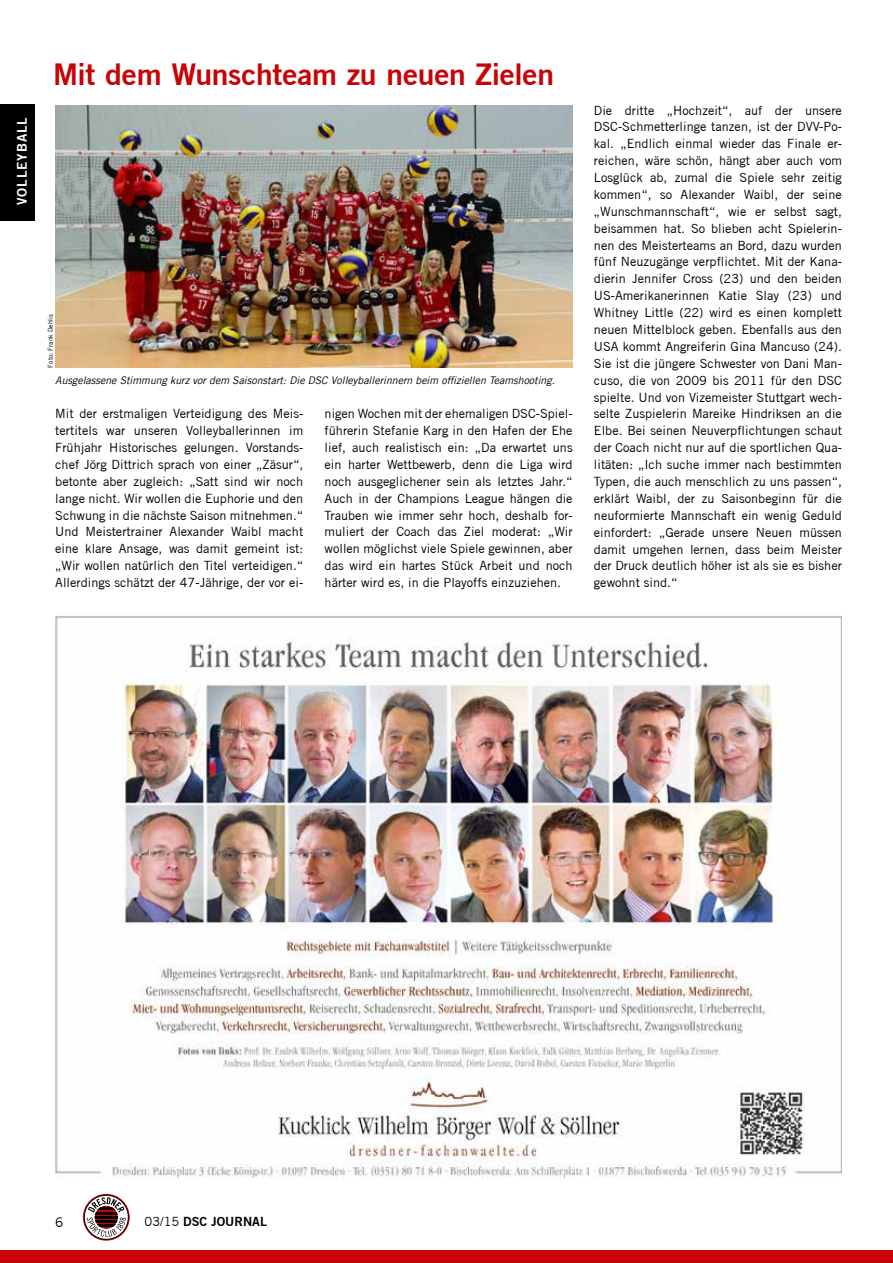
<style>
.page{position:relative;width:893px;height:1263px;background:#fff}
.page>*{position:absolute;margin:0;border:0;box-sizing:border-box;transform-origin:0 0}
.t1{font:700 30px "Trade Gothic No.2";letter-spacing:-.005em;color:#c80205}
.t2{font:700 13.5px "Trade Gothic No.2";letter-spacing:.07em;color:#fff}
.t3{font:13.5px "Trade Gothic";color:#000}
.t4{font:12.75px/17px "Trade Gothic";color:#000;text-align:justify}
.t5{font:700 12.75px "Trade Gothic No.2";color:#000}
.t6{font:italic 10.5px "Trade Gothic LT";color:#000}
.t7{font:6.75px "Trade Gothic";color:#000}
.s1{font-family:"Trade Gothic";font-weight:400}
</style>
<div class="page">
<div style="left:0;top:1250px;width:893px;height:13px;background:#c80205"></div>
<svg style="left:83px;top:1194px;width:47px;height:47px"></svg>
<svg style="left:84px;top:1195px;width:45px;height:45px"></svg>
<svg style="left:85px;top:1196px;width:43px;height:43px"></svg>
<svg style="left:87px;top:1197px;width:39px;height:40px"></svg>
<svg style="left:95px;top:1205px;width:23px;height:24px"></svg>
<hr style="left:95px;top:1208px;width:23px;height:2px;background:#000">
<hr style="left:95px;top:1224px;width:23px;height:3px;background:#000">
<hr style="left:95px;top:1220px;width:23px;height:2px;background:#000">
<hr style="left:95px;top:1216px;width:23px;height:2px;background:#000">
<hr style="left:95px;top:1212px;width:23px;height:2px;background:#000">
<img style="left:55px;top:105px;width:518px;height:263px">
<img style="left:55px;top:615px;width:787px;height:564px">
<div style="left:0;top:105px;width:34px;height:116px;background:#000"></div>
<p class="t2" style="left:14px;top:205px;width:90px;rotate:-90deg">Volleyball</p>
<h1 class="t1" style="left:53px;top:56px;width:502px">Mit dem Wunschteam zu neuen Zielen</h1>
<p class="t7" style="left:46px;top:368px;width:55px;rotate:-90deg">Foto: Frank Dehlis</p>
<p class="t6" style="left:55px;top:374px;width:501px">Ausgelassene Stimmung kurz vor dem Saisonstart: Die DSC Volleyballerinnern beim offiziellen Teamshooting.</p>
<p class="t4" style="left:55px;top:405px;width:250px">Mit der erstmaligen Verteidigung des Meis&shy;tertitels war unseren Volleyballerinnen im Frühjahr H istorisches gelungen. Vorstands&shy;chef Jörg Dittrich sprach von einer „Zäsur“, betonte aber zugleich: „Satt sind wir noch lange nicht. Wir wollen die Euphorie und den Schwung in die nächste Saison mitnehmen.“ U nd Meistertrainer Alexander Waibl macht eine klare Ansage, was damit gemeint ist: „Wir wollen natürlich den Titel verteidigen.“ Allerdings schätzt der 47-Jährige, der vor ei-</p>
<p class="t4" style="left:325px;top:405px;width:196px">nigen Wochen mit der ehemaligen DSC</p>
<p class="t4" style="left:325px;top:405px;width:250px;text-indent:211px">-Spiel&shy;führerin Stefanie Karg in den Hafen der Ehe lief, auch realistisch ein: „Da erwartet uns ein harter Wettbewerb, denn die Liga wird noch ausgeglichener sein als letztes Jahr.“ Auch in der Champions League hängen die Trauben wie immer sehr hoch, deshalb for&shy;muliert der Coach das Ziel moderat: „Wir wollen möglichst viele Spiele gewinnen, aber das wird ein hartes Stück Arbeit und noch härter wird es, in die Playoffs einzuziehen.</p>
<p class="t4" style="left:594px;top:101px;width:250px">Die dritte „Hochzeit“, auf der unsere<br>DSC</p>
<p class="t4" style="left:594px;top:118px;width:250px;text-align:left;text-indent:24px">-Schmetterlinge tanzen, ist der DVV-Po&shy;kal. „Endlich einmal wieder das Finale er&shy;reichen, wäre schön, hängt aber auch vom Losglück ab, zumal die Spiele sehr zeitig kommen“, so Alexander Waibl, der seine „Wunschmannschaft“, wie er selbst sagt, beisammen hat. So blieben acht Spielerin&shy;nen des Meisterteams an Bord, dazu wurden fünf N euzugänge verpflichtet. Mit der Kana&shy;dierin Jennifer Cross (23) und den beiden US-Amerikanerinnen Katie Slay (23) und Whitney Little (22) wird es einen komplett neuen Mittelblock geben. Ebenfalls aus den USA kommt Angreiferin Gina Mancuso (24).<br>Sie ist die jüngere Schwester von Dani Man&shy;cuso, die von 2009 bis 2011 für den DSC spielte. U nd von Vizemeister Stuttgart wech&shy;selte Zuspielerin Mareike H indriksen an die Elbe. Bei seinen Neuverpflichtungen schaut der Coach nicht nur auf die sportlichen Qua&shy;litäten: „I ch suche immer nach bestimmten Typen, die auch menschlich zu uns passen“, erklärt Waibl, der zu Saisonbeginn für die neuformierte Mannschaft ein wenig Geduld einfordert: „Gerade unsere N euen müssen damit umgehen lernen, dass beim Meister der Druck deutlich höher ist als sie es bisher gewohnt sind.“</p>
<p class="t3" style="left:55px;top:1214px;width:10px">6</p>
<p class="t5" style="left:145px;top:1214px;width:124px"><span class="s1">03/15</span> DSC Journal</p>
</div>
